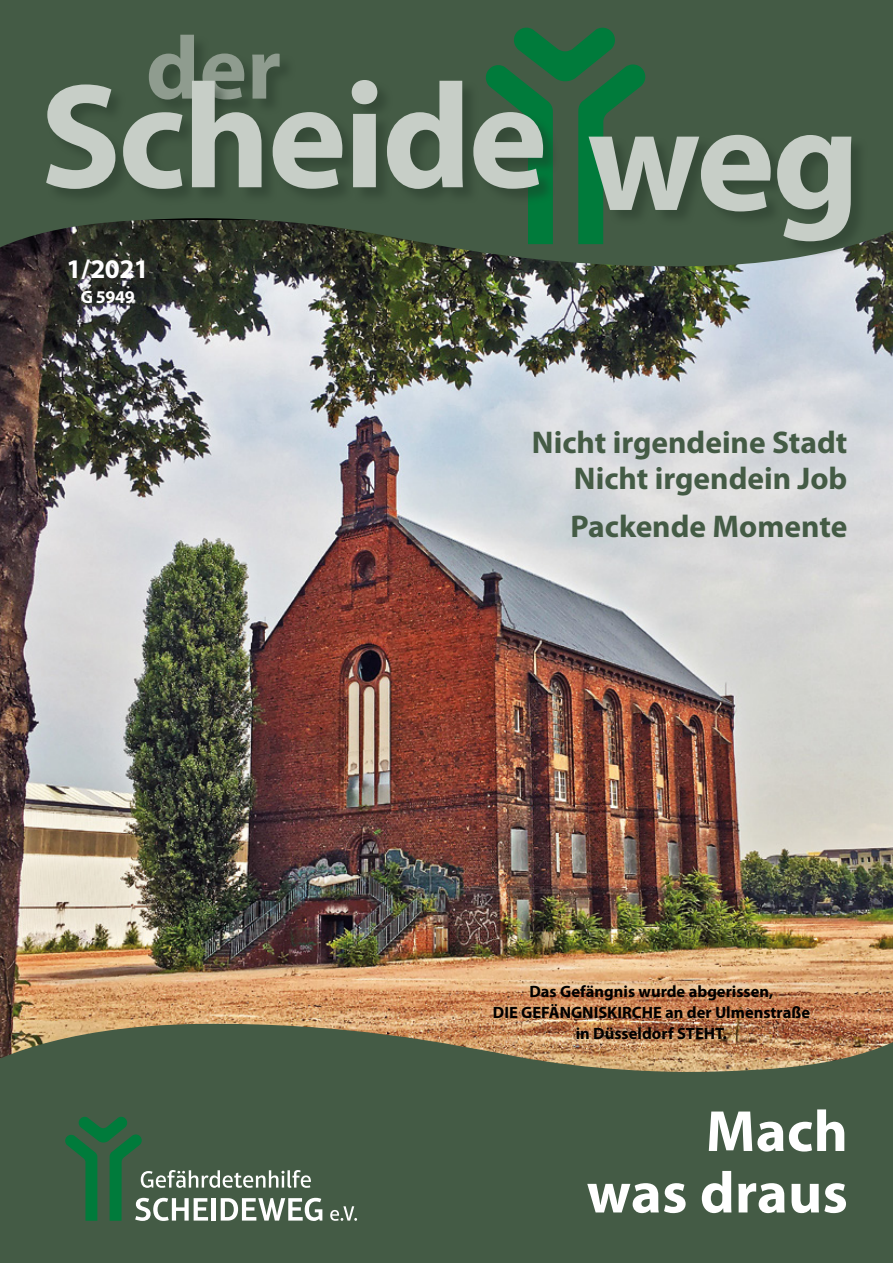
<style>
.page{position:relative;width:893px;height:1263px;background:#fff}
.page>*{position:absolute;margin:0;border:0;box-sizing:border-box;transform-origin:0 0}
.t1{font:700 58.5px/61.5px "Myriad Pro";letter-spacing:.005em;color:#fff;text-align:right}
.t2{font:700 31.5px/36px "Myriad Pro";color:#445b45;text-align:right}
.t3{font:700 27px "Myriad Pro";color:#fff}
.t4{font:700 18px "Myriad Pro";color:#fff}
.t5{font:700 16.5px/21px "Myriad Pro";color:#000;text-align:center}
</style>
<div class="page">
<img style="left:0;top:268px;width:893px;height:754px">
<svg style="left:0;top:0;width:893px;height:268px;background:#415340"></svg>
<svg style="left:0;top:1022px;width:893px;height:241px;background:#526048"></svg>
<svg style="left:330px;top:1206px;width:27px;height:15px"></svg>
<svg style="left:65px;top:1117px;width:257px;height:104px;background:#517058"></svg>
<div style="left:590px;top:135px;width:278px;height:123px;background:#213225;opacity:.4"></div>
<svg style="left:486px;top:28px;width:365px;height:216px;background:#54745c"></svg>
<div style="left:149px;top:35px;width:147px;height:81px;background:#435a44"></div>
<svg style="left:149px;top:35px;width:131px;height:45px"></svg>
<div style="left:47px;top:81px;width:512px;height:125px;background:#213225;opacity:.4"></div>
<svg style="left:46px;top:80px;width:497px;height:109px;background:#7d8f80"></svg>
<h3 class="t3" style="left:67px;top:251px;width:84px">1/2021</h3>
<p class="t4" style="left:81px;top:285px;width:56px">G 5949</p>
<h2 class="t2" style="left:532px;top:424px;width:317px">Nicht irgendeine Stadt<br>Nicht irgendein Job</h2>
<h2 class="t2" style="left:570px;top:508px;width:279px">Packende Momente</h2>
<p class="t5" style="left:493px;top:980px;width:319px">Das Gefängnis wurde abgerissen,<br>DIE GEFÄNGNISKIRCHE an der Ulmenstraße in Düsseldorf STEHT.</p>
<h1 class="t1" style="left:587px;top:1098px;width:263px">Mach<br>was draus</h1>
</div>
